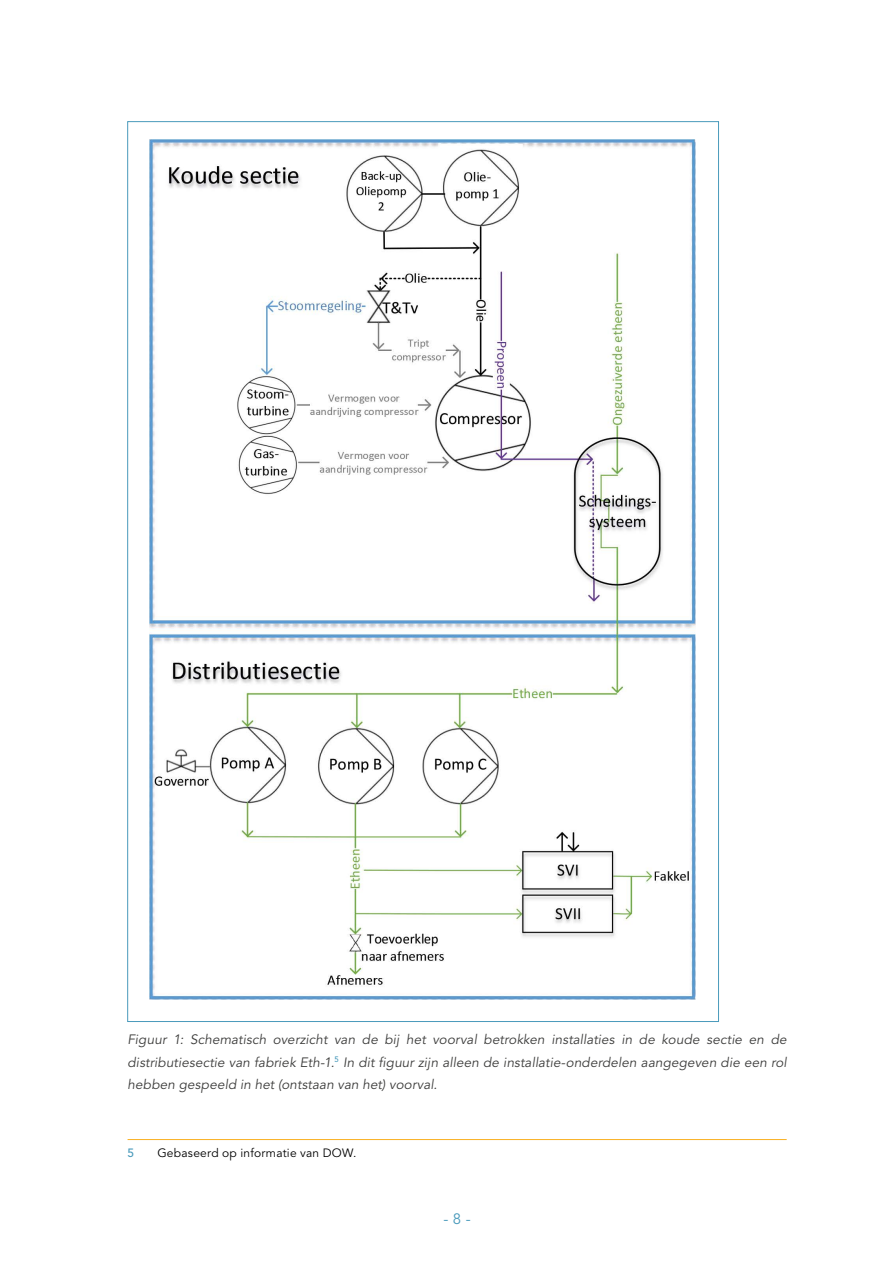
<style>
.page{position:relative;width:893px;height:1263px;background:#fff}
.page>*{position:absolute;margin:0;border:0;box-sizing:border-box;transform-origin:0 0}
.t1{font:15px "Avenir LT Std";color:#499abb}
.Bijschrift{font:italic 13.5px/22.5px "Avenir LT Std";letter-spacing:.01em;color:#3c3c3b;text-align:justify}
.Voetnoot{font:12px "Avenir LT Std";letter-spacing:.02em;color:#000}
.Voetnoot-2{font:500 12px "Avenir LT Std";color:#499abb}
</style>
<div class="page">
<hr style="left:128px;top:1139px;width:659px;height:1px;background:#f9b122">
<img style="left:149px;top:139px;width:546px;height:860px">
<p class="Bijschrift" style="left:128px;top:1028px;width:661px">Figuur 1: Schematisch overzicht van de bij het voorval betrokken installaties in de koude sectie en de distributiesectie van fabriek Eth-1.<sup>5</sup> In dit figuur zijn alleen de installatie-onderdelen aangegeven die een rol hebben gespeeld in het (ontstaan van het) voorval.</p>
<p class="Voetnoot-2" style="left:128px;top:1145px;width:8px">5</p>
<p class="Voetnoot" style="left:157px;top:1145px;width:201px">Gebaseerd op informatie van DOW.</p>
<p class="t1" style="left:443px;top:1210px;width:29px">- 8 -</p>
</div>
